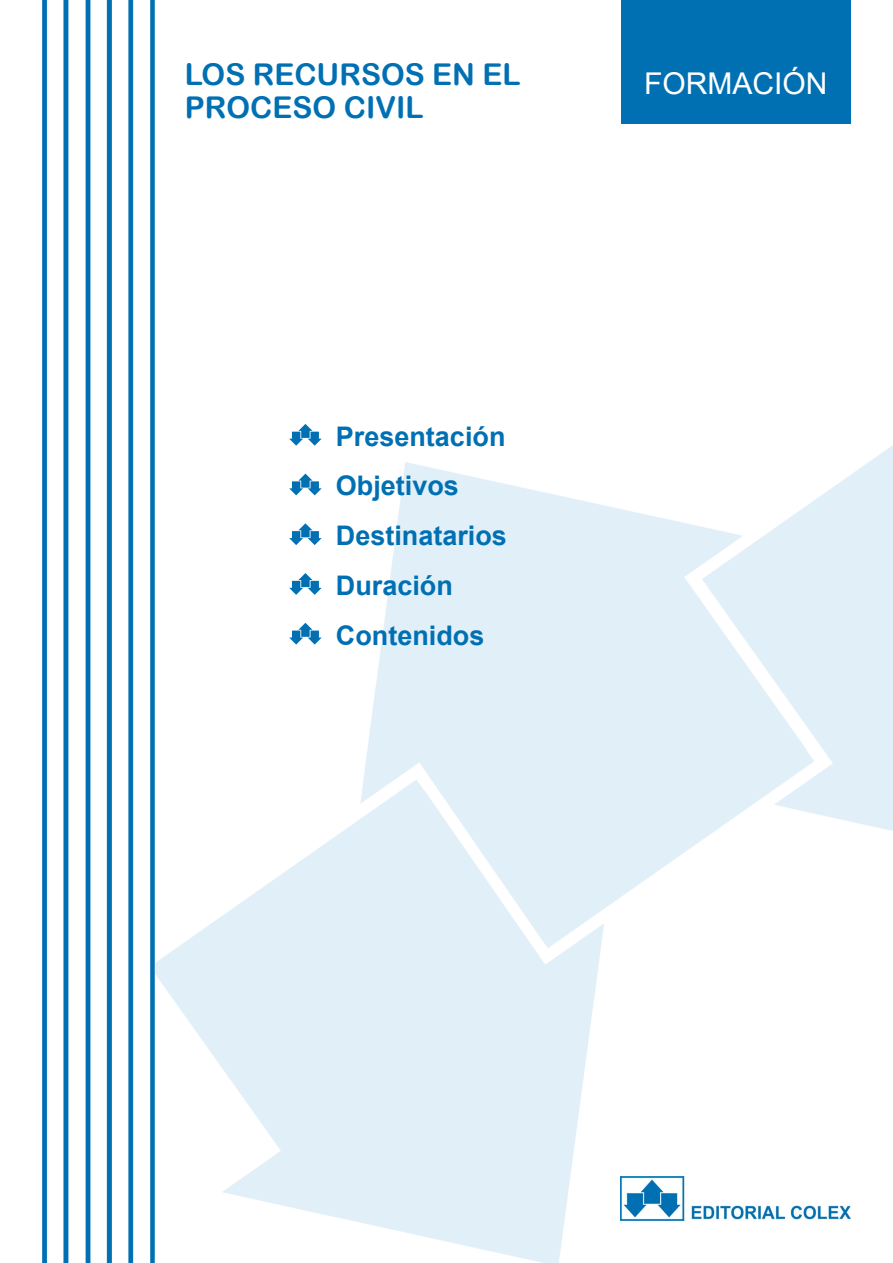
<style>
.page{position:relative;width:893px;height:1263px;background:#fff}
.page>*{position:absolute;margin:0;border:0;box-sizing:border-box;transform-origin:0 0}
.t1{font:30px "Arial Rounded MT Bold";color:#0070b3}
.t2{font:30px "Arial";color:#fff}
.t3{font:700 27px/49.8px "Arial";color:#0070b3}
</style>
<div class="page">
<img style="left:155px;top:446px;width:738px;height:817px">
<div style="left:621px;top:0;width:229px;height:123px;background:#0070b3"></div>
<img style="left:620px;top:1176px;width:230px;height:44px">
<img style="left:43px;top:0;width:112px;height:1263px">
<svg style="left:289px;top:424px;width:33px;height:22px"></svg>
<svg style="left:289px;top:474px;width:33px;height:21px"></svg>
<svg style="left:289px;top:523px;width:33px;height:22px"></svg>
<svg style="left:289px;top:573px;width:33px;height:22px"></svg>
<svg style="left:289px;top:623px;width:33px;height:22px"></svg>
<p class="t1" style="left:185px;top:56px;width:337px">LOS RECURSOS EN EL</p>
<p class="t2" style="left:644px;top:63px;width:185px">FORMACIÓN</p>
<p class="t1" style="left:185px;top:89px;width:240px">PROCESO CIVIL</p>
<p class="t3" style="left:336px;top:411px;width:173px">Presentación<br>Objetivos<br>Destinatarios<br>Duración<br>Contenidos</p>
</div>
